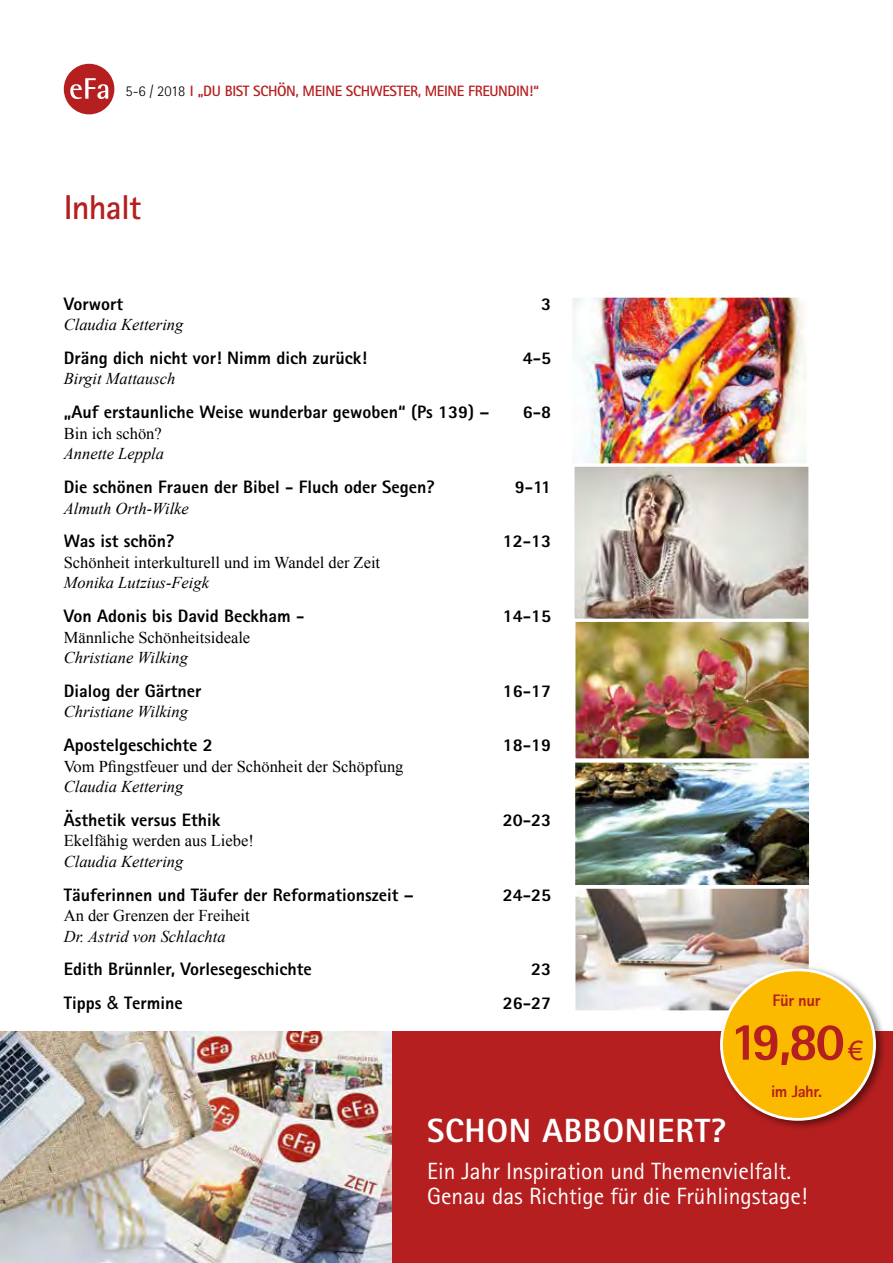
<style>
.page{position:relative;width:893px;height:1263px;background:#fff}
.page>*{position:absolute;margin:0;border:0;box-sizing:border-box;transform-origin:0 0}
.t1{font:800 53.25px "Rotis Sans Serif";color:#b51f1f}
.t2{font:700 34.5px "Rotis Sans Serif";letter-spacing:-.025em;color:#b51f1f}
.t3{font:800 33.6px "Rotis Sans Serif";letter-spacing:.02em;color:#fff}
.t4{font:23.55px/24.6px "Rotis Sans Serif";color:#fff}
.t5{font:800 18px "Rotis Sans Serif";color:#000}
.t6{font:800 16.65px "Rotis Sans Serif";letter-spacing:-.025em;color:#b51f1f}
.t7{font:16.5px "Times New Roman";color:#000}
.t8{font:italic 16.5px "Times New Roman";color:#000}
.t9{font:700 15px "Rotis Sans Serif";letter-spacing:-.025em;color:#b51f1f}
.s1{font-weight:300;color:#000}
.s2{font-family:"Arial";font-weight:400}
.s3{font-family:"Arial";font-weight:400;font-size:26.55px}
</style>
<div class="page">
<div style="left:64px;top:64px;width:50px;height:50px;background:#b51f1f;border-radius:50%"></div>
<svg style="left:70px;top:78px;width:38px;height:21px"></svg>
<img style="left:576px;top:889px;width:232px;height:121px">
<div style="left:571px;top:863px;width:242px;height:152px;border:4px solid #fff"></div>
<img style="left:576px;top:763px;width:232px;height:121px">
<div style="left:571px;top:755px;width:242px;height:134px;border:4px solid #fff"></div>
<img style="left:576px;top:622px;width:232px;height:136px">
<div style="left:571px;top:611px;width:242px;height:152px;border:4px solid #fff"></div>
<div style="left:383px;top:1031px;width:510px;height:232px;background:#b51f1f"></div>
<img style="left:0;top:1031px;width:392px;height:232px">
<div style="left:717px;top:965px;width:170px;height:166px;background:#000;opacity:.5"></div>
<div style="left:721px;top:970px;width:154px;height:149px;background:#fbba00;border-radius:50%"></div>
<div style="left:720px;top:968px;width:156px;height:153px;border:3px solid #fff;border-radius:50%"></div>
<img style="left:573px;top:298px;width:233px;height:165px">
<div style="left:571px;top:296px;width:237px;height:169px;border:1px solid #fff"></div>
<img style="left:575px;top:467px;width:233px;height:151px">
<div style="left:571px;top:463px;width:241px;height:159px;border:3px solid #fff"></div>
<p class="t9" style="left:126px;top:82px;width:415px"><span class="s1">5-6 / 2018</span> I „DU BIST SCHÖN, MEINE SCHWESTER, MEINE FREUNDIN!“</p>
<h2 class="t2" style="left:64px;top:185px;width:79px">Inhalt</h2>
<p class="t5" style="left:64px;top:292px;width:61px">Vorwort</p>
<p class="t5" style="left:541px;top:292px;width:12px">3</p>
<p class="t8" style="left:64px;top:313px;width:121px">Claudia Kettering</p>
<p class="t5" style="left:64px;top:346px;width:305px">Dräng dich nicht vor! Nimm dich zurück!</p>
<p class="t5" style="left:523px;top:346px;width:30px">4-5</p>
<p class="t8" style="left:64px;top:368px;width:113px">Birgit Mattausch</p>
<p class="t5" style="left:64px;top:400px;width:427px">„Auf erstaunliche Weise wunderbar gewoben“ (Ps 139) –</p>
<p class="t5" style="left:523px;top:400px;width:30px">6-8</p>
<p class="t7" style="left:64px;top:422px;width:100px">Bin ich schön?</p>
<p class="t8" style="left:64px;top:442px;width:102px">Annette Leppla</p>
<p class="t5" style="left:64px;top:475px;width:372px">Die schönen Frauen der Bibel - Fluch oder Segen?</p>
<p class="t5" style="left:515px;top:475px;width:38px">9-11</p>
<p class="t8" style="left:64px;top:497px;width:127px">Almuth Orth-Wilke</p>
<p class="t5" style="left:64px;top:529px;width:112px">Was ist schön?</p>
<p class="t5" style="left:503px;top:529px;width:50px">12-13</p>
<p class="t7" style="left:64px;top:551px;width:318px">Schönheit interkulturell und im Wandel der Zeit</p>
<p class="t8" style="left:64px;top:571px;width:147px">Monika Lutzius-Feigk</p>
<p class="t5" style="left:64px;top:604px;width:242px">Von Adonis bis David Beckham -</p>
<p class="t5" style="left:503px;top:604px;width:50px">14-15</p>
<p class="t7" style="left:64px;top:626px;width:188px">Männliche Schönheitsideale</p>
<p class="t8" style="left:64px;top:646px;width:126px">Christiane Wilking</p>
<p class="t5" style="left:64px;top:679px;width:139px">Dialog der Gärtner</p>
<p class="t5" style="left:503px;top:679px;width:50px">16-17</p>
<p class="t8" style="left:64px;top:700px;width:126px">Christiane Wilking</p>
<p class="t5" style="left:64px;top:733px;width:150px">Apostelgeschichte 2</p>
<p class="t5" style="left:503px;top:733px;width:50px">18-19</p>
<p class="t7" style="left:64px;top:755px;width:341px">Vom Pfingstfeuer und der Schönheit der Schöpfung</p>
<p class="t8" style="left:64px;top:775px;width:121px">Claudia Kettering</p>
<p class="t5" style="left:64px;top:808px;width:158px">Ästhetik versus Ethik</p>
<p class="t5" style="left:503px;top:808px;width:50px">20-23</p>
<p class="t7" style="left:64px;top:830px;width:192px">Ekelfähig werden aus Liebe!</p>
<p class="t8" style="left:64px;top:850px;width:121px">Claudia Kettering</p>
<p class="t5" style="left:64px;top:883px;width:351px">Täuferinnen und Täufer der Reformationszeit –</p>
<p class="t5" style="left:503px;top:883px;width:50px">24-25</p>
<p class="t7" style="left:64px;top:905px;width:188px">An der Grenzen der Freiheit</p>
<p class="t8" style="left:64px;top:925px;width:163px">Dr. Astrid von Schlachta</p>
<p class="t5" style="left:64px;top:958px;width:250px">Edith Brünnler, Vorlesegeschichte</p>
<p class="t5" style="left:531px;top:958px;width:22px">23</p>
<p class="t5" style="left:64px;top:991px;width:120px">Tipps <span class="s2">&amp;</span> Termine</p>
<p class="t5" style="left:503px;top:991px;width:50px">26-27</p>
<p class="t6" style="left:773px;top:989px;width:49px">Für nur</p>
<h1 class="t1" style="left:730px;top:1008px;width:135px">19,80 <span class="s3">€</span></h1>
<p class="t6" style="left:771px;top:1081px;width:52px">im Jahr.</p>
<h3 class="t3" style="left:427px;top:1109px;width:301px">SCHON ABBONIERT?</h3>
<h3 class="t4" style="left:427px;top:1159px;width:382px">Ein Jahr Inspiration und Themenvielfalt.<br>Genau das Richtige für die Frühlingstage!</h3>
</div>
